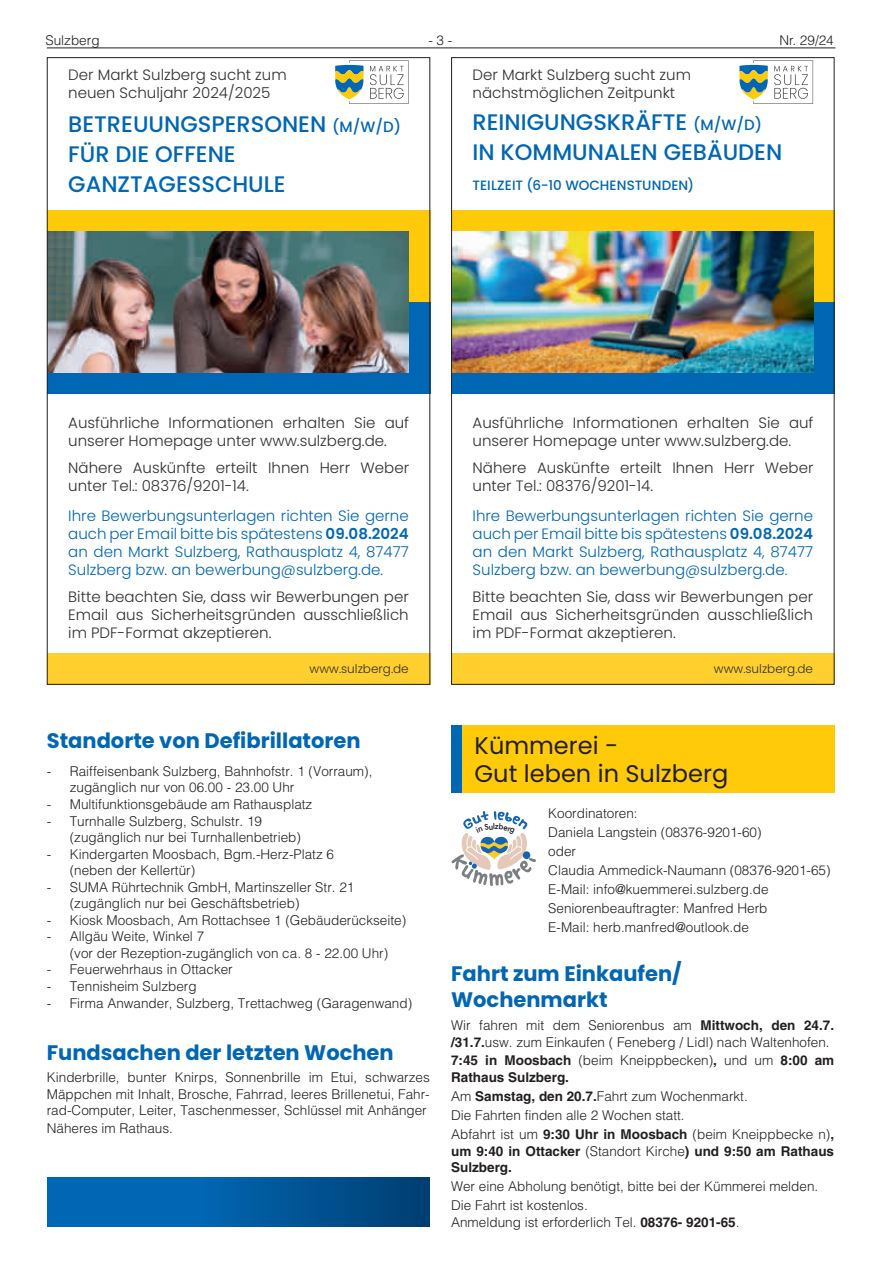
<style>
.page{position:relative;width:881px;height:1263px;background:#fff}
.page>*{position:absolute;margin:0;border:0;box-sizing:border-box;transform-origin:0 0}
.t1{font:24px/27.3px "Poppins";color:#231f20}
.t2{font:500 22.5px/30px "Poppins";color:#0166b3}
.t3{font:700 21px/25.8px "Poppins";color:#0166b3}
.t4{font:300 15px/18px "Poppins";color:#312f30}
.t5{font:300 15px/18px "Poppins";color:#0166b3;text-align:justify}
.t6{font:300 13.5px/18.9px "Helvetica LT";color:#231f20}
.t7{font:700 13.5px/16.8px "Helvetica LT";color:#231f20}
.t8{font:500 13.5px "Poppins";letter-spacing:.005em;color:#0166b3}
.t9{font:300 12px "Poppins";color:#312f30}
.s1{font-size:15px}
.s2{font-weight:600}
.s3{font-weight:700}
.s4{font-weight:300}
</style>
<div class="page">
<hr style="left:47px;top:48px;width:788px;height:1px;background:#231f20">
<div style="left:451px;top:726px;width:382px;height:67px;background:#feca0a"></div>
<div style="left:451px;top:726px;width:10px;height:67px;background:#0166b3"></div>
<div style="left:47px;top:302px;width:383px;height:91px;background:#0166b3"></div>
<div style="left:47px;top:210px;width:383px;height:92px;background:#feca0a"></div>
<img style="left:49px;top:232px;width:359px;height:140px">
<svg style="left:335px;top:61px;width:73px;height:43px"></svg>
<div style="left:47px;top:653px;width:383px;height:32px;background:#ffcf2e"></div>
<div style="left:451px;top:302px;width:383px;height:91px;background:#0166b3"></div>
<div style="left:451px;top:210px;width:383px;height:92px;background:#feca0a"></div>
<img style="left:453px;top:232px;width:359px;height:140px">
<svg style="left:739px;top:61px;width:73px;height:43px"></svg>
<div style="left:451px;top:653px;width:383px;height:32px;background:#ffcf2e"></div>
<div style="left:47px;top:1178px;width:382px;height:49px;background:linear-gradient(to right,#0170c3,#00447b)"></div>
<svg style="left:451px;top:811px;width:84px;height:75px"></svg>
<p class="t6" style="left:45px;top:30px;width:56px">Sulzberg</p>
<p class="t6" style="left:428px;top:30px;width:26px">- 3 -</p>
<p class="t6" style="left:779px;top:30px;width:56px">Nr. 29/24</p>
<p class="t4" style="left:68px;top:66px;width:220px">Der Markt Sulzberg sucht zum neuen Schuljahr 2024/2025</p>
<h2 class="t2" style="left:68px;top:109px;width:334px">BETREUUNGSPERSONEN <span class="s1">(M/W/D)<br></span>FÜR DIE OFFENE<br>GANZTAGESSCHULE</h2>
<p class="t4" style="left:472px;top:66px;width:220px">Der Markt Sulzberg sucht zum nächstmöglichen Zeitpunkt</p>
<h2 class="t2" style="left:472px;top:108px;width:311px">REINIGUNGSKRÄFTE <span class="s1">(M/W/D)<br></span>IN KOMMUNALEN GEBÄUDEN</h2>
<p class="t8" style="left:472px;top:178px;width:223px">TEILZEIT (6-10 WOCHENSTUNDEN)</p>
<p class="t4" style="left:68px;top:413px;width:342px">Ausführliche Informationen erhalten Sie auf unserer Homepage unter www.sulzberg.de.</p>
<p class="t4" style="left:68px;top:458px;width:342px">Nähere Auskünfte erteilt Ihnen Herr Weber unter Tel.: 08376/9201-14.</p>
<p class="t5" style="left:68px;top:506px;width:342px">Ihre Bewerbungsunterlagen richten Sie gerne auch per Email bitte bis spätestens <span class="s2">09.08.2024 </span>an den Markt Sulzberg, Rathausplatz 4, 87477<br>Sulzberg bzw. an bewerbung@sulzberg.de.</p>
<p class="t4" style="left:68px;top:587px;width:342px;text-align:justify">Bitte beachten Sie, dass wir Bewerbungen per Email aus Sicherheitsgründen ausschließlich im PDF-Format akzeptieren.</p>
<p class="t9" style="left:309px;top:662px;width:101px">www.sulzberg.de</p>
<p class="t4" style="left:472px;top:413px;width:342px">Ausführliche Informationen erhalten Sie auf unserer Homepage unter www.sulzberg.de.</p>
<p class="t4" style="left:472px;top:458px;width:342px">Nähere Auskünfte erteilt Ihnen Herr Weber unter Tel.: 08376/9201-14.</p>
<p class="t5" style="left:472px;top:506px;width:342px">Ihre Bewerbungsunterlagen richten Sie gerne auch per Email bitte bis spätestens <span class="s2">09.08.2024 </span>an den Markt Sulzberg, Rathausplatz 4, 87477<br>Sulzberg bzw. an bewerbung@sulzberg.de.</p>
<p class="t4" style="left:472px;top:587px;width:342px;text-align:justify">Bitte beachten Sie, dass wir Bewerbungen per Email aus Sicherheitsgründen ausschließlich im PDF-Format akzeptieren.</p>
<p class="t9" style="left:713px;top:662px;width:101px">www.sulzberg.de</p>
<h3 class="t3" style="left:47px;top:728px;width:315px">Standorte von Defibrillatoren</h3>
<p class="t6" style="left:70px;top:763px;width:304px;line-height:16.2px;text-indent:-23px">- Raiffeisenbank Sulzberg, Bahnhofstr. 1 (Vorraum), zugänglich nur von 06.00 - 23.00 Uhr</p>
<p class="t6" style="left:47px;top:795px;width:267px">- Multifunktionsgebäude am Rathausplatz</p>
<p class="t6" style="left:70px;top:813px;width:233px;line-height:16.2px;text-indent:-23px">- Turnhalle Sulzberg, Schulstr. 19 (zugänglich nur bei Turnhallenbetrieb)</p>
<p class="t6" style="left:70px;top:846px;width:266px;line-height:16.2px;text-indent:-23px">- Kindergarten Moosbach, Bgm.-Herz-Platz 6 (neben der Kellertür)</p>
<p class="t6" style="left:70px;top:879px;width:286px;line-height:16.2px;text-indent:-23px">- SUMA Rührtechnik GmbH, Martinszeller Str. 21 (zugänglich nur bei Geschäftsbetrieb)</p>
<p class="t6" style="left:47px;top:910px;width:361px">- Kiosk Moosbach, Am Rottachsee 1 (Gebäuderückseite)</p>
<p class="t6" style="left:70px;top:928px;width:320px;line-height:16.2px;text-indent:-23px">- Allgäu Weite, Winkel 7<br>(vor der Rezeption-zugänglich von ca. 8 - 22.00 Uhr)</p>
<p class="t6" style="left:47px;top:960px;width:187px">- Feuerwehrhaus in Ottacker</p>
<p class="t6" style="left:47px;top:977px;width:151px">- Tennisheim Sulzberg</p>
<p class="t6" style="left:47px;top:993px;width:367px">- Firma Anwander, Sulzberg, Trettachweg (Garagenwand)</p>
<h3 class="t3" style="left:47px;top:1040px;width:348px">Fundsachen der letzten Wochen</h3>
<p class="t6" style="left:47px;top:1069px;width:384px;line-height:16.2px;text-align:justify">Kinderbrille, bunter Knirps, Sonnenbrille im Etui, schwarzes Mäppchen mit Inhalt, Brosche, Fahrrad, leeres Brillenetui, Fahr&shy;rad-Computer, Leiter, Taschenmesser, Schlüssel mit Anhänger</p>
<p class="t6" style="left:47px;top:1119px;width:128px">Näheres im Rathaus.</p>
<h1 class="t1" style="left:474px;top:732px;width:255px">Kümmerei -<br>Gut leben in Sulzberg</h1>
<p class="t6" style="left:548px;top:804px;width:284px">Koordinatoren:<br>Daniela Langstein (08376-9201-60)<br>oder<br>Claudia Ammedick-Naumann (08376-9201-65)<br>E-Mail: info@kuemmerei.sulzberg.de<br>Seniorenbeauftragter: Manfred Herb<br>E-Mail: herb.manfred@outlook.de</p>
<h3 class="t3" style="left:451px;top:961px;width:232px">Fahrt zum Einkaufen/<br>Wochenmarkt</h3>
<p class="t6" style="left:451px;top:1016px;width:384px;line-height:16.8px">Wir fahren mit dem Seniorenbus am <span class="s3">Mittwoch, den 24.7. /31.7.</span>usw. zum Einkaufen ( Feneberg / Lidl) nach Waltenhofen.</p>
<p class="t7" style="left:451px;top:1052px;width:384px">7:45 in Moosbach <span class="s4">(beim Kneippbecken)</span>, <span class="s4">und um</span> 8:00 am<br>Rathaus Sulzberg.</p>
<p class="t6" style="left:451px;top:1087px;width:384px">Am <span class="s3">Samstag, den 20.7.</span>Fahrt zum Wochenmarkt.<br>Die Fahrten finden alle 2 Wochen statt.<br>Abfahrt ist um <span class="s3">9:30 Uhr in Moosbach</span> (beim Kneippbecke n)<span class="s3">,</span></p>
<p class="t7" style="left:451px;top:1142px;width:384px">um 9:40 in Ottacker <span class="s4">(Standort Kirche</span>) und 9:50 am Rathaus<br>Sulzberg.</p>
<p class="t6" style="left:451px;top:1177px;width:368px">Wer eine Abholung benötigt, bitte bei der Kümmerei melden.<br>Die Fahrt ist kostenlos.</p>
<p class="t6" style="left:451px;top:1212px;width:290px">Anmeldung ist erforderlich Tel. <span class="s3">08376- 9201-65</span>.</p>
</div>
